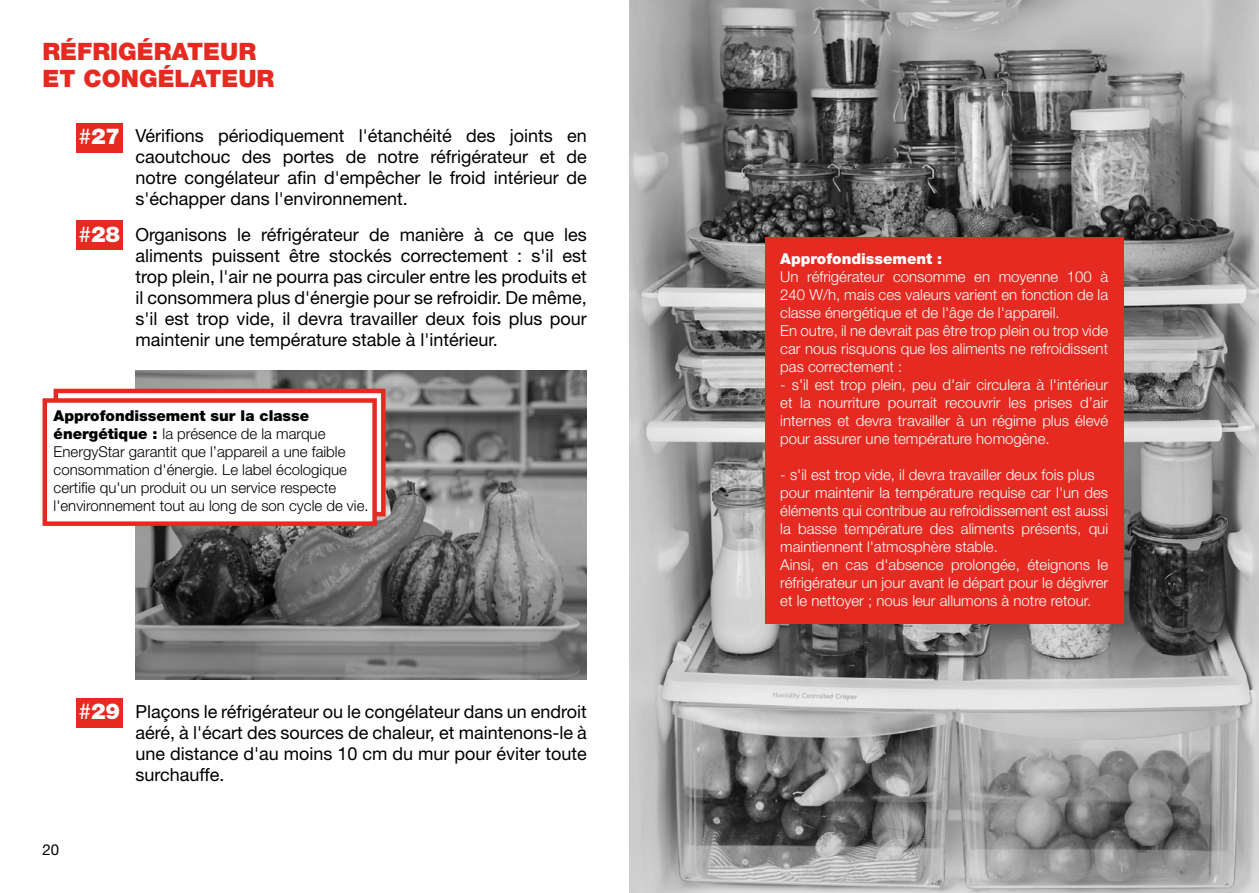
<style>
.page{position:relative;width:1259px;height:893px;background:#fff}
.page>*{position:absolute;margin:0;border:0;box-sizing:border-box;transform-origin:0 0}
.t1{font:900 24px/27px "Helvetica Neue LT Std";color:#e52a21}
.t2{font:900 21.9px "Helvetica Neue LT Std";color:#fff}
.t3{font:18px/21px "Helvetica Neue LT Std";color:#000;text-align:justify}
.t4{font:300 15px/18px "Helvetica Neue LT Std";color:#fff}
.t5{font:300 15px/18px "Helvetica Neue LT Std";color:#000}
.t6{font:900 15px "Helvetica Neue LT Std";color:#fff}
.t7{font:15px "Helvetica Neue LT Std";color:#000}
.s1{font-weight:400}
.s2{font-weight:900}
</style>
<div class="page">
<img style="left:135px;top:370px;width:452px;height:309px">
<div style="left:54px;top:389px;width:331px;height:127px;background:#fff;border:4px solid #e52a21"></div>
<div style="left:76px;top:220px;width:47px;height:30px;background:#e52a21"></div>
<div style="left:76px;top:698px;width:47px;height:29px;background:#e52a21"></div>
<div style="left:76px;top:123px;width:47px;height:30px;background:#e52a21"></div>
<div style="left:43px;top:398px;width:334px;height:128px;background:#fff;border:4px solid #e52a21"></div>
<img style="left:629px;top:0;width:630px;height:893px">
<div style="left:765px;top:237px;width:358px;height:387px;background:#e52a21"></div>
<h1 class="t1" style="left:43px;top:38px;width:233px">RÉFRIGÉRATEUR<br>ET CONGÉLATEUR</h1>
<h2 class="t2" style="left:79px;top:123px;width:43px"><span class="s1">#</span>27</h2>
<h2 class="t2" style="left:79px;top:222px;width:43px"><span class="s1">#</span>28</h2>
<p class="t3" style="left:135px;top:125px;width:453px">Vérifions périodiquement l'étanchéité des joints en caoutchouc des portes de notre réfrigérateur et de notre congélateur afin d'empêcher le froid intérieur de s'échapper dans l'environnement.</p>
<p class="t3" style="left:135px;top:224px;width:453px">Organisons le réfrigérateur de manière à ce que les aliments puissent être stockés correctement : s'il est trop plein, l'air ne pourra pas circuler entre les produits et il consommera plus d'énergie pour se refroidir. De même, s'il est trop vide, il devra travailler deux fois plus pour maintenir une température stable à l'intérieur.</p>
<p class="t5" style="left:54px;top:406px;width:316px"><span class="s2">Approfondissement sur la classe énergétique :</span> la présence de la marque EnergyStar garantit que l’appareil a une faible consommation d'énergie. Le label écologique certifie qu'un produit ou un service respecte l'environnement tout au long de son cycle de vie.</p>
<h2 class="t2" style="left:79px;top:698px;width:43px"><span class="s1">#</span>29</h2>
<p class="t3" style="left:135px;top:701px;width:453px">Plaçons le réfrigérateur ou le congélateur dans un endroit aéré, à l'écart des sources de chaleur, et maintenons-le à une distance d'au moins 10 cm du mur pour éviter toute surchauffe.</p>
<p class="t7" style="left:43px;top:840px;width:18px">20</p>
<p class="t6" style="left:780px;top:250px;width:163px">Approfondissement :</p>
<p class="t4" style="left:780px;top:267px;width:329px">Un réfrigérateur consomme en moyenne 100 à 240 W/h, mais ces valeurs varient en fonction de la classe énergétique et de l'âge de l'appareil.<br>En outre, il ne devrait pas être trop plein ou trop vide car nous risquons que les aliments ne refroidissent pas correctement :</p>
<p class="t4" style="left:780px;top:375px;width:329px;text-align:justify">- s'il est trop plein, peu d'air circulera à l'intérieur et la nourriture pourrait recouvrir les prises d’air internes et devra travailler à un régime plus élevé pour assurer une température homogène.</p>
<p class="t4" style="left:780px;top:465px;width:329px">- s'il est trop vide, il devra travailler deux fois plus pour maintenir la température requise car l'un des éléments qui contribue au refroidissement est aussi la basse température des aliments présents, qui maintiennent l'atmosphère stable.<br>Ainsi, en cas d'absence prolongée, éteignons le réfrigérateur un jour avant le départ pour le dégivrer et le nettoyer ; nous leur allumons à notre retour.</p>
</div>
